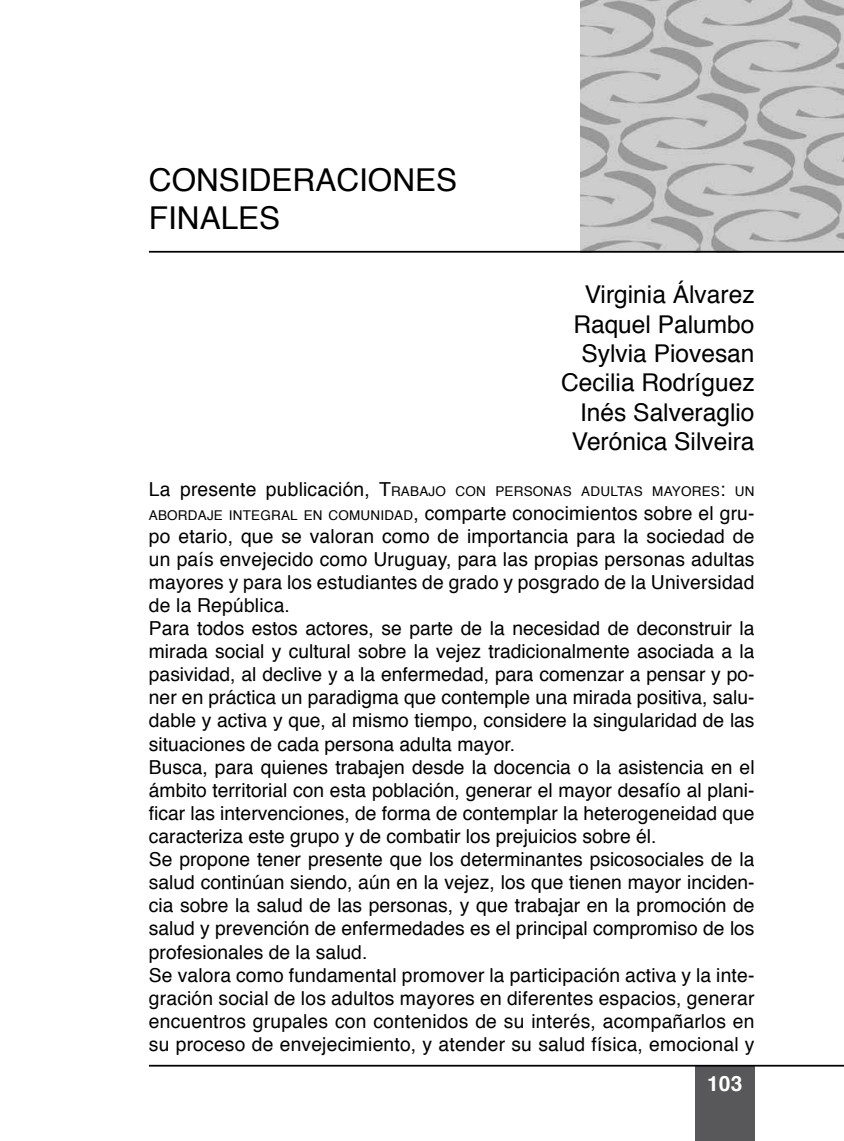
<style>
.page{position:relative;width:844px;height:1141px;background:#fff}
.page>*{position:absolute;margin:0;border:0;box-sizing:border-box;transform-origin:0 0}
.t1{font:31.5px/37.8px "Helvetica";color:#000}
.t2{font:24.5px/29.4px "Helvetica";color:#000;text-align:right}
.t3{font:700 21px "Helvetica";color:#fff}
.t4{font:19.25px/23.1px "Helvetica";color:#000}
.t5{font:13.47px "Helvetica";letter-spacing:.015em;color:#000}
.s1{font-size:19.25px}
.s2{font-size:13.47px}
</style>
<div class="page">
<div style="left:695px;top:1067px;width:59px;height:74px;background:#58585a"></div>
<img style="left:580px;top:0;width:263px;height:251px">
<hr style="left:149px;top:251px;width:694px;height:2px;background:#000">
<hr style="left:149px;top:1065px;width:694px;height:2px;background:#000">
<h1 class="t1" style="left:149px;top:162px;width:310px">CONSIDERACIONES<br>FINALES</h1>
<p class="t2" style="left:561px;top:281px;width:195px">Virginia Álvarez<br>Raquel Palumbo<br>Sylvia Piovesan<br>Cecilia Rodríguez<br>Inés Salveraglio<br>Verónica Silveira</p>
<p class="t5" style="left:149px;top:481px;width:607px"><span class="s1">La presente publicación,</span> <span class="s1">T</span>RABAJO CON PERSONAS ADULTAS MAYORES<span class="s1">:</span> UN</p>
<p class="t4" style="left:149px;top:502px;width:607px"><span class="s2">ABORDAJE I NTEGRAL EN COMUNI DAD</span>, comparte conocimientos sobre el gru&shy;po etario, que se valoran como de importancia para la sociedad de un país envejecido como Uruguay, para las propias personas adultas mayores y para los estudiantes de grado y posgrado de la Universidad de la República.<br>Para todos estos actores, se parte de la necesidad de deconstruir la mirada social y cultural sobre la vejez tradicionalmente asociada a la pasividad, al declive y a la enfermedad, para comenzar a pensar y po&shy;ner en práctica un paradigma que contemple una mirada positiva, salu&shy;dable y activa y que, al mismo tiempo, considere la singularidad de las situaciones de cada persona adulta mayor.<br>Busca, para quienes trabajen desde la docencia o la asistencia en el ámbito territorial con esta población, generar el mayor desafío al plani&shy;ficar las intervenciones, de forma de contemplar la heterogeneidad que caracteriza este grupo y de combatir los prejuicios sobre él.<br>Se propone tener presente que los determinantes psicosociales de la salud continúan siendo, aún en la vejez, los que tienen mayor inciden&shy;cia sobre la salud de las personas, y que trabajar en la promoción de salud y prevención de enfermedades es el principal compromiso de los profesionales de la salud.<br>Se valora como fundamental promover la participación activa y la inte&shy;gración social de los adultos mayores en diferentes espacios, generar encuentros grupales con contenidos de su interés, acompañarlos en su proceso de envejecimiento, y atender su salud física, emocional y</p>
<p class="t3" style="left:707px;top:1066px;width:37px">103</p>
</div>
